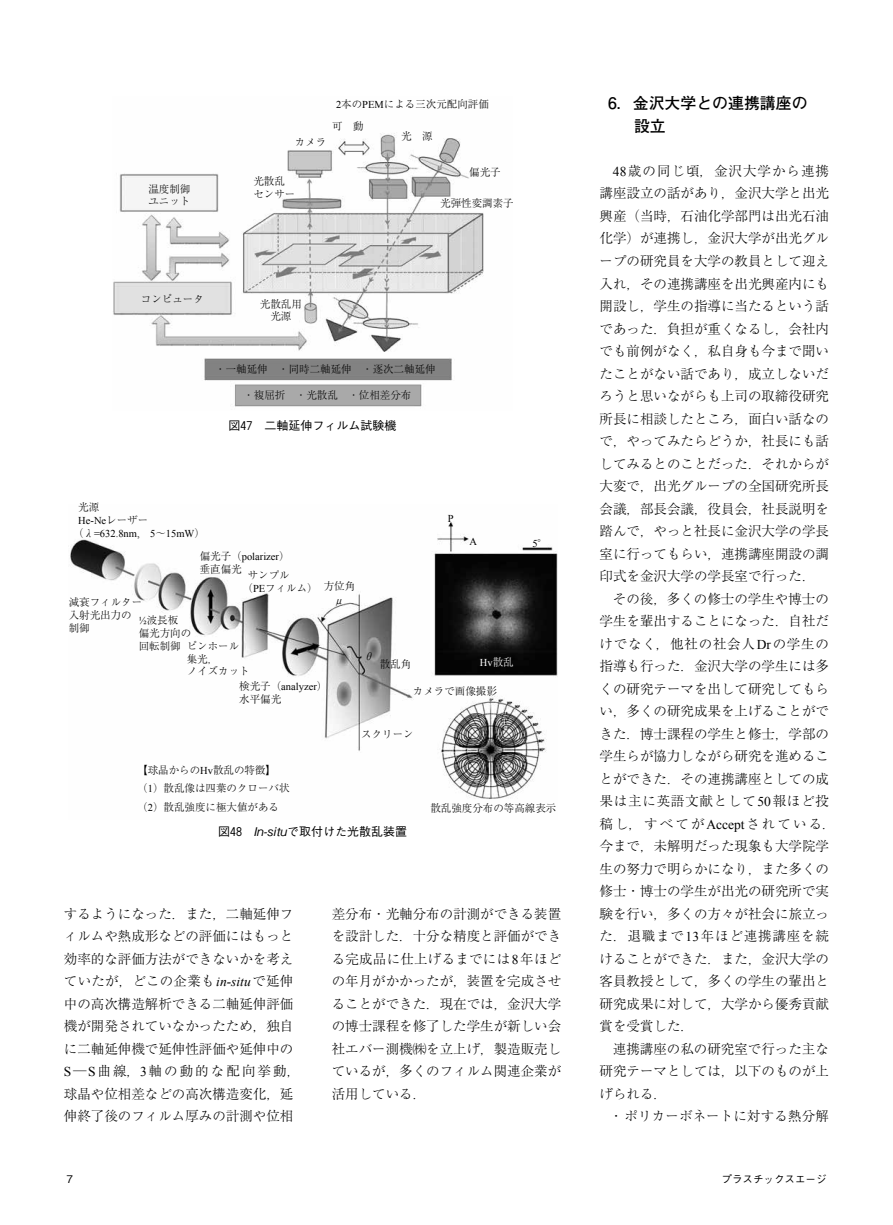
<style>
.page{position:relative;width:893px;height:1225px;background:#fff}
.page>*{position:absolute;margin:0;border:0;box-sizing:border-box;transform-origin:0 0}
.t1{font:700 15.9px/22.5px "Futo Go B101 Pro";color:#000}
.t2{font:300 13.5px/22.5px "Ryumin Pro";color:#000}
.t3{font:300 13.5px "Ryumin Pro";letter-spacing:.06em;color:#000}
.t4{font:300 13.5px "Ryumin Pro";letter-spacing:.16em;color:#000}
.t5{font:300 13.5px "Ryumin Pro";letter-spacing:.075em;color:#000}
.t6{font:500 12px "Gothic BBB Pro";color:#000}
.t7{font:300 10.5px/12.6px "Ryumin Pro";color:#000}
.t8{font:10.5px/12.6px "Times New Roman";color:#000}
.t9{font:500 10.5px "Gothic BBB Pro";color:#000}
.t10{font:10.5px "Times New Roman";color:#fff}
.s1{font-family:"Times New Roman";font-weight:400}
.s2{font-family:"N Chu Go BBB OTF";font-weight:400}
.s3{font-family:"Ryumin Pro";font-weight:300}
.s4{font-family:"Times New Roman";font-weight:400;font-style:italic}
</style>
<div class="page">
<img style="left:70px;top:522px;width:487px;height:277px">
<img style="left:113px;top:133px;width:371px;height:274px">
<p class="t7" style="left:148px;top:181px;width:43px">温度制御ユニット</p>
<p class="t7" style="left:295px;top:134px;width:33px">カメラ</p>
<p class="t7" style="left:253px;top:174px;width:43px">光散乱センサー</p>
<p class="t7" style="left:336px;top:97px;width:154px"><span class="s1">2</span>本の<span class="s1">PEM</span>による三次元配向評価</p>
<p class="t7" style="left:401px;top:128px;width:33px">光　源</p>
<p class="t7" style="left:469px;top:165px;width:33px">偏光子</p>
<p class="t7" style="left:440px;top:196px;width:75px">光弾性変調素子</p>
<p class="t7" style="left:332px;top:119px;width:33px">可　動</p>
<p class="t7" style="left:141px;top:291px;width:64px">コンピュータ</p>
<p class="t7" style="left:260px;top:296px;width:43px;text-align:center">光散乱用光源</p>
<p class="t7" style="left:215px;top:362px;width:222px">・一軸延伸　・同時二軸延伸　・逐次二軸延伸</p>
<p class="t7" style="left:243px;top:388px;width:169px">・複屈折　・光散乱　・位相差分布</p>
<p class="t6" style="left:229px;top:416px;width:170px">図<span class="s2">47</span>　二軸延伸フィルム試験機</p>
<p class="t7" style="left:78px;top:500px;width:23px">光源</p>
<p class="t8" style="left:73px;top:514px;width:133px;text-indent:5px">He-Ne<span class="s3">レーザー（λ</span>=632.8nm, 5<span class="s3">～</span>15mW<span class="s3">）</span></p>
<p class="t8" style="left:448px;top:512px;width:7px">P</p>
<p class="t8" style="left:469px;top:535px;width:9px">A</p>
<p class="t8" style="left:532px;top:537px;width:17px">5<span class="s3">°</span></p>
<p class="t8" style="left:200px;top:550px;width:91px"><span class="s3">偏光子（</span>polarizer<span class="s3">）</span></p>
<p class="t7" style="left:200px;top:562px;width:43px">垂直偏光</p>
<p class="t7" style="left:248px;top:568px;width:43px">サンプル</p>
<p class="t7" style="left:243px;top:581px;width:114px">（<span class="s1">PE</span>フィルム）方位角</p>
<p class="t7" style="left:334px;top:593px;width:12px">μ</p>
<p class="t7" style="left:69px;top:595px;width:75px">減衰フィルター入射光出力の制御</p>
<p class="t7" style="left:139px;top:613px;width:54px"><span class="s1">½</span>波長板偏光方向の回転制御</p>
<p class="t7" style="left:187px;top:639px;width:64px">ピンホール集光，<br>ノイズカット</p>
<p class="t8" style="left:239px;top:680px;width:90px"><span class="s3">検光子（</span>analyzer<span class="s3">）</span></p>
<p class="t7" style="left:239px;top:692px;width:43px">水平偏光</p>
<p class="t7" style="left:364px;top:649px;width:12px">θ</p>
<p class="t7" style="left:380px;top:657px;width:33px">散乱角</p>
<p class="t10" style="left:480px;top:656px;width:35px">Hv<span class="s3">散乱</span></p>
<p class="t7" style="left:413px;top:684px;width:85px">カメラで画像撮影</p>
<p class="t7" style="left:361px;top:727px;width:54px">スクリーン</p>
<p class="t7" style="left:137px;top:760px;width:154px;line-height:18.3px">【球晶からの<span class="s1">Hv</span>散乱の特徴】（<span class="s1">1</span>）散乱像は四葉のクローバ状（<span class="s1">2</span>）散乱強度に極大値がある</p>
<p class="t7" style="left:430px;top:801px;width:127px">散乱強度分布の等高線表示</p>
<p class="t6" style="left:218px;top:821px;width:191px">図<span class="s2">48</span> In-situで取付けた光散乱装置</p>
<p class="t2" style="left:64px;top:901px;width:238px">するようになった．また，二軸延伸フィルムや熱成形などの評価にはもっと効率的な評価方法ができないかを考えていたが，どこの企業も<span class="s4">in-situ</span>で延伸中の高次構造解析できる二軸延伸評価機が開発されていなかったため，独自に二軸延伸機で延伸性評価や延伸中の<br><span class="s1">S</span>─<span class="s1">S</span>曲線，<span class="s1">3</span>軸の動的な配向挙動，球晶や位相差などの高次構造変化，延伸終了後のフィルム厚みの計測や位相</p>
<p class="t2" style="left:332px;top:901px;width:231px;text-align:justify">差分布・光軸分布の計測ができる装置を設計した．十分な精度と評価ができる完成品に仕上げるまでには<span class="s1">8</span>年ほどの年月がかかったが，装置を完成させることができた．現在では，金沢大学の博士課程を修了した学生が新しい会社エバー測機㈱を立上げ，製造販売しているが，多くのフィルム関連企業が活用している．</p>
<p class="t1" style="left:634px;top:90px;width:175px;text-indent:-26px">6．金沢大学との連携講座の設立</p>
<p class="t5" style="left:613px;top:160px;width:218px"><span class="s1">48</span>歳の同じ頃，金沢大学から連携</p>
<p class="t2" style="left:599px;top:181px;width:231px">講座設立の話があり，金沢大学と出光</p>
<p class="t2" style="left:599px;top:204px;width:231px">興産（当時，石油化学部門は出光石油</p>
<p class="t2" style="left:599px;top:226px;width:231px">化学）が連携し，金沢大学が出光グル</p>
<p class="t2" style="left:599px;top:249px;width:231px">ープの研究員を大学の教員として迎え</p>
<p class="t2" style="left:599px;top:271px;width:231px">入れ，その連携講座を出光興産内にも</p>
<p class="t2" style="left:599px;top:294px;width:231px">開設し，学生の指導に当たるという話</p>
<p class="t2" style="left:599px;top:316px;width:231px">であった．負担が重くなるし，会社内</p>
<p class="t2" style="left:599px;top:339px;width:231px">でも前例がなく，私自身も今まで聞い</p>
<p class="t2" style="left:599px;top:361px;width:231px">たことがない話であり，成立しないだ</p>
<p class="t2" style="left:599px;top:384px;width:231px">ろうと思いながらも上司の取締役研究</p>
<p class="t2" style="left:599px;top:406px;width:231px">所長に相談したところ，面白い話なの</p>
<p class="t2" style="left:599px;top:429px;width:231px">で，やってみたらどうか，社長にも話</p>
<p class="t2" style="left:599px;top:451px;width:231px">してみるとのことだった．それからが</p>
<p class="t2" style="left:599px;top:474px;width:231px">大変で，出光グループの全国研究所長</p>
<p class="t2" style="left:599px;top:496px;width:231px">会議，部長会議，役員会，社長説明を</p>
<p class="t2" style="left:599px;top:519px;width:231px">踏んで，やっと社長に金沢大学の学長</p>
<p class="t2" style="left:599px;top:541px;width:231px">室に行ってもらい，連携講座開設の調</p>
<p class="t2" style="left:599px;top:564px;width:217px">印式を金沢大学の学長室で行った．</p>
<p class="t2" style="left:613px;top:586px;width:217px">その後，多くの修士の学生や博士の</p>
<p class="t2" style="left:599px;top:609px;width:231px">学生を輩出することになった．自社だ</p>
<p class="t3" style="left:599px;top:633px;width:231px">けでなく，他社の社会人<span class="s1">Dr</span>の学生の</p>
<p class="t2" style="left:599px;top:654px;width:231px">指導も行った．金沢大学の学生には多</p>
<p class="t2" style="left:599px;top:676px;width:231px">くの研究テーマを出して研究してもら</p>
<p class="t2" style="left:599px;top:699px;width:231px">い，多くの研究成果を上げることがで</p>
<p class="t2" style="left:599px;top:721px;width:231px">きた．博士課程の学生と修士，学部の</p>
<p class="t2" style="left:599px;top:744px;width:231px">学生らが協力しながら研究を進めるこ</p>
<p class="t2" style="left:599px;top:766px;width:231px">とができた．その連携講座としての成</p>
<p class="t3" style="left:599px;top:790px;width:231px">果は主に英語文献として<span class="s1">50</span>報ほど投</p>
<p class="t4" style="left:599px;top:813px;width:238px">稿し，すべてが<span class="s1">Accept</span>されている．</p>
<p class="t2" style="left:599px;top:834px;width:231px">今まで，未解明だった現象も大学院学</p>
<p class="t2" style="left:599px;top:856px;width:231px">生の努力で明らかになり，また多くの</p>
<p class="t2" style="left:599px;top:879px;width:231px">修士・博士の学生が出光の研究所で実</p>
<p class="t2" style="left:599px;top:901px;width:231px">験を行い，多くの方々が社会に旅立っ</p>
<p class="t3" style="left:599px;top:925px;width:231px">た．退職まで<span class="s1">13</span>年ほど連携講座を続</p>
<p class="t2" style="left:599px;top:946px;width:231px">けることができた．また，金沢大学の</p>
<p class="t2" style="left:599px;top:969px;width:231px">客員教授として，多くの学生の輩出と</p>
<p class="t2" style="left:599px;top:991px;width:231px">研究成果に対して，大学から優秀貢献</p>
<p class="t2" style="left:599px;top:1014px;width:96px">賞を受賞した．</p>
<p class="t2" style="left:613px;top:1036px;width:217px">連携講座の私の研究室で行った主な</p>
<p class="t2" style="left:599px;top:1059px;width:231px">研究テーマとしては，以下のものが上</p>
<p class="t2" style="left:599px;top:1081px;width:69px">げられる．</p>
<p class="t2" style="left:610px;top:1104px;width:221px">・ポリカーボネートに対する熱分解</p>
<p class="t9" style="left:66px;top:1170px;width:8px">7</p>
<p class="t9" style="left:721px;top:1170px;width:106px">プラスチックスエージ</p>
</div>
